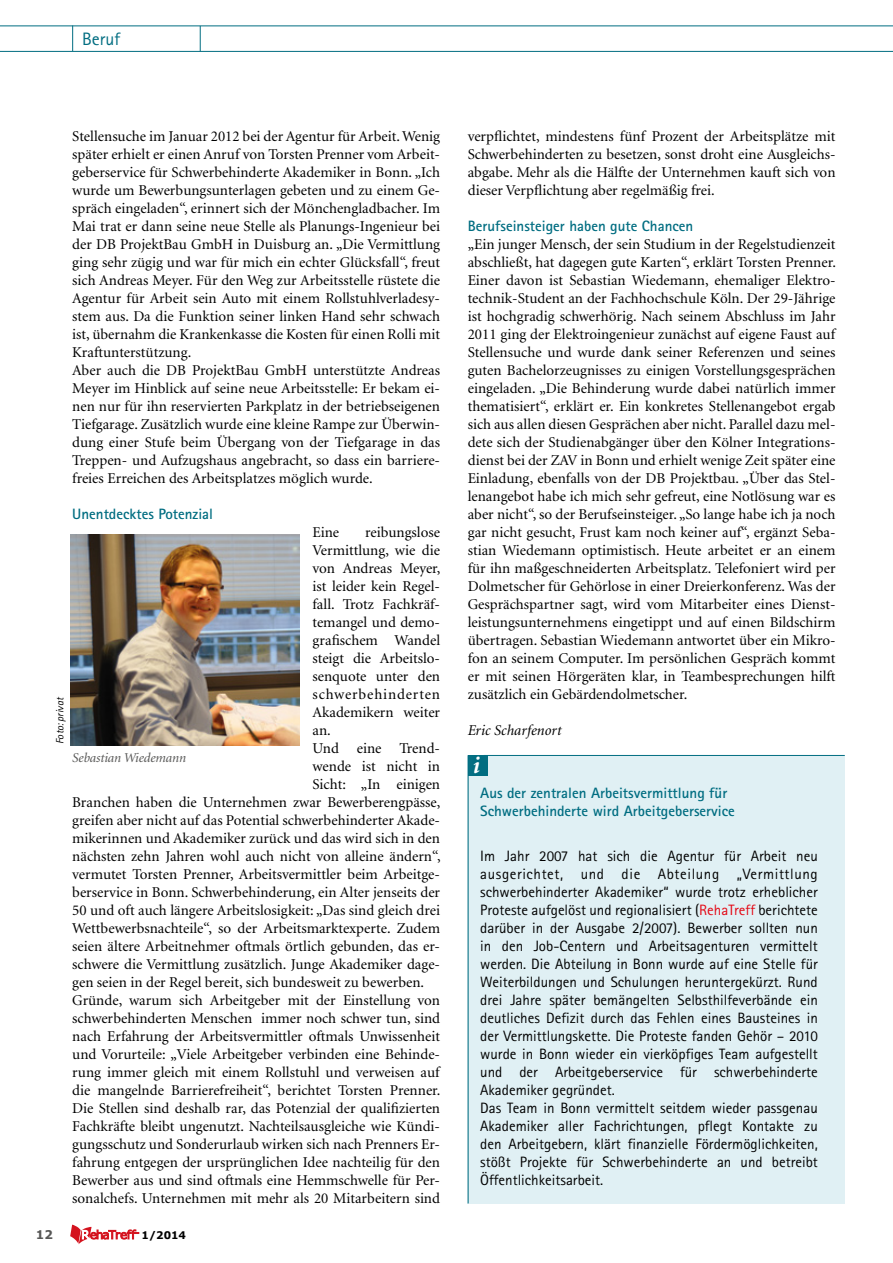
<style>
.page{position:relative;width:893px;height:1263px;background:#fff}
.page>*{position:absolute;margin:0;border:0;box-sizing:border-box;transform-origin:0 0}
.t1{font:italic 700 24.15px "Minion";color:#fff}
.t2{font:18px "Rotis Sans Serif";color:#006d81}
.t3{font:15px/18px "Minion";color:#000;text-align:justify}
.t4{font:15px/18px "Rotis Sans Serif";color:#000}
.t5{font:700 15px/18px "Rotis Sans Serif";color:#006d81}
.t6{font:15px "Minion";letter-spacing:.055em;color:#000}
.t7{font:italic 15px "Minion";color:#000}
.t8{font:italic 13.5px "Minion";letter-spacing:-.01em;color:#575756}
.t9{font:700 12px "Verdana";color:#575756}
.t10{font:italic 10.5px "Rotis Sans Serif";color:#000}
.t11{font:700 10.5px "Verdana";color:#000}
.s1{color:#e30613}
</style>
<div class="page">
<svg style="left:70px;top:1224px;width:69px;height:20px"></svg>
<hr style="left:0;top:26px;width:893px;height:1px;background:#006d81">
<svg style="left:72px;top:26px;width:1px;height:25px"></svg>
<svg style="left:200px;top:26px;width:1px;height:25px"></svg>
<hr style="left:0;top:51px;width:893px;height:1px;background:#006d81">
<img style="left:70px;top:535px;width:230px;height:210px">
<div style="left:468px;top:755px;width:377px;height:448px;background:#e0f0f4"></div>
<div style="left:468px;top:755px;width:20px;height:21px;background:#006d81"></div>
<div style="left:477px;top:747px;width:374px;height:16px;background:#fff;opacity:.4"></div>
<hr style="left:484px;top:755px;width:361px;height:1px;background:#006d81">
<div style="left:460px;top:748px;width:16px;height:462px;background:#fff;opacity:.4"></div>
<hr style="left:468px;top:755px;width:1px;height:448px;background:#006d81">
<p class="t2" style="left:82px;top:28px;width:39px">Beruf</p>
<p class="t3" style="left:72px;top:128px;width:369px;text-align:left">Stellensuche im Januar 2012 bei der Agentur für Arbeit. Wenig später erhielt er einen Anruf von Torsten Prenner vom Arbeit&shy;geberservice für Schwerbehinderte Akademiker in Bonn. „Ich wurde um Bewerbungsunterlagen gebeten und zu einem Ge&shy;spräch eingeladen“, erinnert sich der Mönchengladbacher. Im Mai trat er dann seine neue Stelle als Planungs-Ingenieur bei der DB ProjektBau GmbH in Duisburg an. „Die Vermittlung ging sehr zügig und war für mich ein echter Glücksfall“, freut sich Andreas Meyer. Für den Weg zur Arbeitsstelle rüstete die Agentur für Arbeit sein Auto mit einem Rollstuhlverladesy&shy;stem aus. Da die Funktion seiner linken Hand sehr schwach ist, übernahm die Krankenkasse die Kosten für einen Rolli mit Kraftunterstützung.<br>Aber auch die DB ProjektBau GmbH unterstützte Andreas Meyer im Hinblick auf seine neue Arbeitsstelle: Er bekam ei&shy;nen nur für ihn reservierten Parkplatz in der betriebseigenen Tiefgarage. Zusätzlich wurde eine kleine Rampe zur Überwin&shy;dung einer Stufe beim Übergang von der Tiefgarage in das Treppen- und Aufzugshaus angebracht, so dass ein barriere&shy;freies Erreichen des Arbeitsplatzes möglich wurde.</p>
<p class="t5" style="left:72px;top:504px;width:142px">Unentdecktes Potenzial</p>
<p class="t3" style="left:313px;top:524px;width:28px">Eine</p>
<p class="t3" style="left:365px;top:524px;width:76px">reibungslose</p>
<p class="t3" style="left:313px;top:542px;width:129px">Vermittlung, wie die</p>
<p class="t3" style="left:313px;top:560px;width:130px">von Andreas Meyer,</p>
<p class="t3" style="left:313px;top:578px;width:129px">ist leider kein Regel-</p>
<p class="t3" style="left:313px;top:596px;width:129px">fall. Trotz Fachkräf-</p>
<p class="t3" style="left:313px;top:614px;width:129px">temangel und demo-</p>
<p class="t3" style="left:313px;top:632px;width:129px">grafischem Wandel</p>
<p class="t3" style="left:313px;top:650px;width:129px">steigt die Arbeitslo-</p>
<p class="t3" style="left:313px;top:668px;width:129px">senquote unter den</p>
<p class="t6" style="left:313px;top:687px;width:129px">schwerbehinderten</p>
<p class="t3" style="left:313px;top:704px;width:129px">Akademikern weiter</p>
<p class="t3" style="left:313px;top:722px;width:20px">an.</p>
<p class="t3" style="left:313px;top:740px;width:129px">Und eine Trend-</p>
<p class="t3" style="left:313px;top:758px;width:129px">wende ist nicht in</p>
<p class="t3" style="left:313px;top:776px;width:129px">Sicht: „In einigen</p>
<p class="t3" style="left:72px;top:794px;width:370px">Branchen haben die Unternehmen zwar Bewerberengpässe,</p>
<p class="t3" style="left:72px;top:812px;width:369px">greifen aber nicht auf das Potential schwerbehinderter Akade-</p>
<p class="t3" style="left:72px;top:830px;width:369px">mikerinnen und Akademiker zurück und das wird sich in den</p>
<p class="t3" style="left:72px;top:848px;width:370px">nächsten zehn Jahren wohl auch nicht von alleine ändern“,</p>
<p class="t3" style="left:72px;top:866px;width:369px">vermutet Torsten Prenner, Arbeitsvermittler beim Arbeitge-</p>
<p class="t3" style="left:72px;top:884px;width:369px">berservice in Bonn. Schwerbehinderung, ein Alter jenseits der</p>
<p class="t3" style="left:72px;top:902px;width:369px">50 und oft auch längere Arbeitslosigkeit: „Das sind gleich drei</p>
<p class="t3" style="left:72px;top:920px;width:369px">Wettbewerbsnachteile“, so der Arbeitsmarktexperte. Zudem</p>
<p class="t3" style="left:72px;top:938px;width:369px">seien ältere Arbeitnehmer oftmals örtlich gebunden, das er-</p>
<p class="t3" style="left:72px;top:956px;width:369px">schwere die Vermittlung zusätzlich. Junge Akademiker dage-</p>
<p class="t3" style="left:72px;top:974px;width:353px">gen seien in der Regel bereit, sich bundesweit zu bewerben.</p>
<p class="t3" style="left:72px;top:992px;width:369px">Gründe, warum sich Arbeitgeber mit der Einstellung von</p>
<p class="t3" style="left:72px;top:1010px;width:369px">schwerbehinderten Menschen immer noch schwer tun, sind</p>
<p class="t3" style="left:72px;top:1028px;width:369px">nach Erfahrung der Arbeitsvermittler oftmals Unwissenheit</p>
<p class="t3" style="left:72px;top:1046px;width:369px">und Vorurteile: „Viele Arbeitgeber verbinden eine Behinde-</p>
<p class="t3" style="left:72px;top:1064px;width:369px">rung immer gleich mit einem Rollstuhl und verweisen auf</p>
<p class="t3" style="left:72px;top:1082px;width:370px">die mangelnde Barrierefreiheit“, berichtet Torsten Prenner.</p>
<p class="t3" style="left:72px;top:1100px;width:369px">Die Stellen sind deshalb rar, das Potenzial der qualifizierten</p>
<p class="t3" style="left:72px;top:1118px;width:369px">Fachkräfte bleibt ungenutzt. Nachteilsausgleiche wie Kündi-</p>
<p class="t3" style="left:72px;top:1136px;width:369px">gungsschutz und Sonderurlaub wirken sich nach Prenners Er-</p>
<p class="t3" style="left:72px;top:1154px;width:369px">fahrung entgegen der ursprünglichen Idee nachteilig für den</p>
<p class="t3" style="left:72px;top:1172px;width:369px">Bewerber aus und sind oftmals eine Hemmschwelle für Per-</p>
<p class="t3" style="left:72px;top:1190px;width:369px">sonalchefs. Unternehmen mit mehr als 20 Mitarbeitern sind</p>
<p class="t10" style="left:54px;top:744px;width:48px;rotate:-90deg">Foto: privat</p>
<p class="t8" style="left:72px;top:751px;width:115px">Sebastian Wiedemann</p>
<p class="t9" style="left:36px;top:1226px;width:19px">12</p>
<p class="t11" style="left:142px;top:1228px;width:46px">1/2014</p>
<p class="t3" style="left:468px;top:128px;width:369px">verpflichtet, mindestens fünf Prozent der Arbeitsplätze mit Schwerbehinderten zu besetzen, sonst droht eine Ausgleichs&shy;abgabe. Mehr als die Hälfte der Unternehmen kauft sich von dieser Verpflichtung aber regelmäßig frei.</p>
<p class="t5" style="left:468px;top:216px;width:227px">Berufseinsteiger haben gute Chancen</p>
<p class="t3" style="left:468px;top:236px;width:370px">„Ein junger Mensch, der sein Studium in der Regelstudienzeit abschließt, hat dagegen gute Karten“, erklärt Torsten Prenner.<br>Einer davon ist Sebastian Wiedemann, ehemaliger Elektro&shy;technik-Student an der Fachhochschule Köln. Der 29-Jährige ist hochgradig schwerhörig. Nach seinem Abschluss im Jahr 2011 ging der Elektroingenieur zunächst auf eigene Faust auf Stellensuche und wurde dank seiner Referenzen und seines guten Bachelorzeugnisses zu einigen Vorstellungsgesprächen eingeladen. „Die Behinderung wurde dabei natürlich immer thematisiert“, erklärt er. Ein konkretes Stellenangebot ergab sich aus allen diesen Gesprächen aber nicht. Parallel dazu mel&shy;dete sich der Studienabgänger über den Kölner Integrations&shy;dienst bei der ZAV in Bonn und erhielt wenige Zeit später eine Einladung, ebenfalls von der DB Projektbau. „Über das Stel&shy;lenangebot habe ich mich sehr gefreut, eine Notlösung war es aber nicht“, so der Berufseinsteiger. „So lange habe ich ja noch gar nicht gesucht, Frust kam noch keiner auf“, ergänzt Seba&shy;stian Wiedemann optimistisch. Heute arbeitet er an einem für ihn maßgeschneiderten Arbeitsplatz. Telefoniert wird per Dolmetscher für Gehörlose in einer Dreierkonferenz. Was der Gesprächspartner sagt, wird vom Mitarbeiter eines Dienst&shy;leistungsunternehmens eingetippt und auf einen Bildschirm übertragen. Sebastian Wiedemann antwortet über ein Mikro&shy;fon an seinem Computer. Im persönlichen Gespräch kommt er mit seinen Hörgeräten klar, in Teambesprechungen hilft zusätzlich ein Gebärdendolmetscher.</p>
<p class="t7" style="left:468px;top:723px;width:95px">Eric Scharfenort</p>
<h1 class="t1" style="left:473px;top:753px;width:9px">i</h1>
<p class="t5" style="left:480px;top:783px;width:256px">Aus der zentralen Arbeitsvermittlung für<br>Schwerbehinderte wird Arbeitgeberservice</p>
<p class="t4" style="left:480px;top:847px;width:339px">Im Jahr 2007 hat sich die Agentur für Arbeit neu ausgerichtet, und die Abteilung „Vermittlung schwerbehinderter Akademiker“ wurde trotz erheblicher Proteste aufgelöst und regionalisiert (<span class="s1">RehaTreff</span> berichtete darüber in der Ausgabe 2/2007). Bewerber sollten nun in den Job-Centern und Arbeitsagenturen vermittelt werden. Die Abteilung in Bonn wurde auf eine Stelle für Weiterbildungen und Schulungen heruntergekürzt. Rund drei Jahre später bemängelten Selbsthilfeverbände ein deutliches Defizit durch das Fehlen eines Bausteines in der Vermittlungskette. Die Proteste fanden Gehör – 2010 wurde in Bonn wieder ein vierköpfiges Team aufgestellt und der Arbeitgeberservice für schwerbehinderte Akademiker gegründet.<br>Das Team in Bonn vermittelt seitdem wieder passgenau Akademiker aller Fachrichtungen, pflegt Kontakte zu den Arbeitgebern, klärt finanzielle Fördermöglichkeiten, stößt Projekte für Schwerbehinderte an und betreibt Öffentlichkeitsarbeit.</p>
</div>
